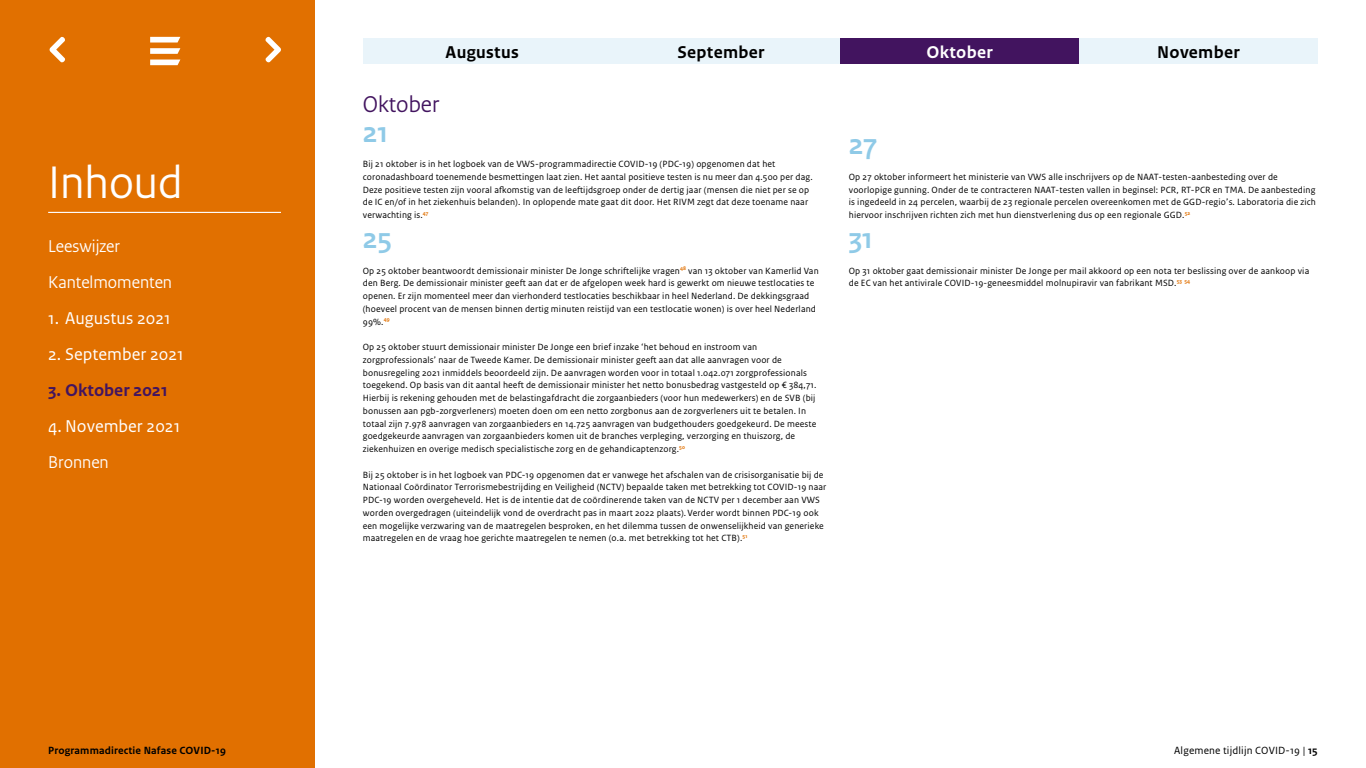
<style>
.page{position:relative;width:1366px;height:768px;background:#fff}
.page>*{position:absolute;margin:0;border:0;box-sizing:border-box;transform-origin:0 0}
.Kop_1{font:48px "Rijksoverheid Sans Heading";color:#fff}
.Dag{font:700 30px "Rijksoverheid Sans Heading";color:#8fcae7}
.Maand{font:24px "Rijksoverheid Sans Heading";color:#42145f}
.Kop_2{font:18px "Rijksoverheid Sans Heading";color:#fff}
.Kop_2_genummerd-1a{font:18px "Rijksoverheid Sans Text";color:#fff}
.Maand_Zwart{font:700 18px "Rijksoverheid Sans Text";letter-spacing:.015em;color:#000}
.Kop_2_genummerd-1{font:18px "Rijksoverheid Sans Text";color:#fff}
.Kop_2_genummerd-1-2{font:700 18px "Rijksoverheid Sans Text";color:#42145f}
.Maand_Wit{font:700 18px "Rijksoverheid Sans Text";letter-spacing:.015em;color:#fff}
.t1{font:700 11px "Rijksoverheid Sans Text";letter-spacing:.015em;color:#000}
.t2{font:11px "Rijksoverheid Sans Text";letter-spacing:.015em;color:#000}
.Plat{font:9.5px/12.8px "Rijksoverheid Sans Text";letter-spacing:.015em;color:#000}
.s1{font-weight:700}
</style>
<div class="page">
<div style="left:0;top:0;width:315px;height:768px;background:#e17000"></div>
<hr style="left:48px;top:212px;width:233px;height:1px;background:#fff">
<svg style="left:150px;top:37px;width:30px;height:17px"></svg>
<svg style="left:150px;top:60px;width:30px;height:5px"></svg>
<svg style="left:49px;top:36px;width:16px;height:27px"></svg>
<svg style="left:265px;top:36px;width:16px;height:27px"></svg>
<div style="left:363px;top:38px;width:239px;height:26px;background:#e9f4fa"></div>
<div style="left:602px;top:38px;width:238px;height:26px;background:#e9f4fa"></div>
<div style="left:840px;top:38px;width:239px;height:26px;background:#42145f"></div>
<div style="left:1079px;top:38px;width:239px;height:26px;background:#e9f4fa"></div>
<h1 class="Kop_1" style="left:48px;top:154px;width:136px">Inhoud</h1>
<h2 class="Kop_2" style="left:48px;top:236px;width:73px">Leeswijzer</h2>
<h2 class="Kop_2" style="left:48px;top:272px;width:125px">Kantelmomenten</h2>
<h2 class="Kop_2_genummerd-1a" style="left:48px;top:308px;width:124px">1. Augustus 2021</h2>
<h2 class="Kop_2_genummerd-1a" style="left:48px;top:344px;width:137px">2. September 2021</h2>
<h2 class="Kop_2_genummerd-1-2" style="left:48px;top:380px;width:121px">3. Oktober 2021</h2>
<h2 class="Kop_2_genummerd-1" style="left:48px;top:416px;width:134px">4. November 2021</h2>
<h2 class="Kop_2" style="left:48px;top:452px;width:62px">Bronnen</h2>
<p class="Maand_Zwart" style="left:446px;top:42px;width:75px">Augustus</p>
<p class="Maand_Zwart" style="left:678px;top:42px;width:88px">September</p>
<p class="Maand_Wit" style="left:927px;top:42px;width:68px">Oktober</p>
<p class="Maand_Zwart" style="left:1157px;top:42px;width:84px">November</p>
<h1 class="Maand" style="left:363px;top:90px;width:78px">Oktober</h1>
<h2 class="Dag" style="left:363px;top:115px;width:27px">21</h2>
<p class="Plat" style="left:363px;top:158px;width:451px">Bij 21 oktober is in het logboek van de VWS-programmadirectie COVID-19 (PDC-19) opgenomen dat het coronadashboard toenemende besmettingen laat zien. Het aantal positieve testen is nu meer dan 4.500 per dag.<br>Deze positieve testen zijn vooral afkomstig van de leeftijdsgroep onder de dertig jaar (mensen die niet per se op de IC en/of in het ziekenhuis belanden). In oplopende mate gaat dit door. Het RIVM zegt dat deze toename naar verwachting is.<sup>47</sup></p>
<h2 class="Dag" style="left:363px;top:221px;width:31px">25</h2>
<p class="Plat" style="left:363px;top:264px;width:457px">Op 25 oktober beantwoordt demissionair minister De Jonge schriftelijke vragen<sup>48</sup> van 13 oktober van Kamerlid Van den Berg. De demissionair minister geeft aan dat er de afgelopen week hard is gewerkt om nieuwe testlocaties te openen. Er zijn momenteel meer dan vierhonderd testlocaties beschikbaar in heel Nederland. De dekkingsgraad (hoeveel procent van de mensen binnen dertig minuten reistijd van een testlocatie wonen) is over heel Nederland 99%.<sup>49</sup></p>
<p class="Plat" style="left:363px;top:341px;width:455px">Op 25 oktober stuurt demissionair minister De Jonge een brief inzake ‘het behoud en instroom van zorgprofessionals’ naar de Tweede Kamer. De demissionair minister geeft aan dat alle aanvragen voor de bonusregeling 2021 inmiddels beoordeeld zijn. De aanvragen worden voor in totaal 1.042.071 zorgprofessionals toegekend. Op basis van dit aantal heeft de demissionair minister het netto bonusbedrag vastgesteld op € 384,71.<br>Hierbij is rekening gehouden met de belastingafdracht die zorgaanbieders (voor hun medewerkers) en de SVB (bij bonussen aan pgb-zorgverleners) moeten doen om een netto zorgbonus aan de zorgverleners uit te betalen. In totaal zijn 7.978 aanvragen van zorgaanbieders en 14.725 aanvragen van budgethouders goedgekeurd. De meeste goedgekeurde aanvragen van zorgaanbieders komen uit de branches verpleging, verzorging en thuiszorg, de ziekenhuizen en overige medisch specialistische zorg en de gehandicaptenzorg.<sup>50</sup></p>
<p class="Plat" style="left:363px;top:468px;width:465px">Bij 25 oktober is in het logboek van PDC-19 opgenomen dat er vanwege het afschalen van de crisisorganisatie bij de Nationaal Coördinator Terrorismebestrijding en Veiligheid (NCTV) bepaalde taken met betrekking tot COVID-19 naar PDC-19 worden overgeheveld. Het is de intentie dat de coördinerende taken van de NCTV per 1 december aan VWS worden overgedragen (uiteindelijk vond de overdracht pas in maart 2022 plaats). Verder wordt binnen PDC-19 ook een mogelijke verzwaring van de maatregelen besproken, en het dilemma tussen de onwenselijkheid van generieke maatregelen en de vraag hoe gerichte maatregelen te nemen (o.a. met betrekking tot het CTB).<sup>51</sup></p>
<h2 class="Dag" style="left:849px;top:128px;width:30px">27</h2>
<p class="Plat" style="left:849px;top:170px;width:469px">Op 27 oktober informeert het ministerie van VWS alle inschrijvers op de NAAT-testen-aanbesteding over de voorlopige gunning. Onder de te contracteren NAAT-testen vallen in beginsel: PCR, RT-PCR en TMA. De aanbesteding is ingedeeld in 24 percelen, waarbij de 23 regionale percelen overeenkomen met de GGD-regio’s. Laboratoria die zich hiervoor inschrijven richten zich met hun dienstverlening dus op een regionale GGD.<sup>52</sup></p>
<h2 class="Dag" style="left:849px;top:221px;width:26px">31</h2>
<p class="Plat" style="left:849px;top:264px;width:462px">Op 31 oktober gaat demissionair minister De Jonge per mail akkoord op een nota ter beslissing over de aankoop via de EC van het antivirale COVID-19-geneesmiddel molnupiravir van fabrikant MSD.<sup>53</sup> <sup>54</sup></p>
<p class="t1" style="left:48px;top:744px;width:179px">Programmadirectie Nafase COVID-19</p>
<p class="t2" style="left:1174px;top:744px;width:145px">Algemene tijdlijn COVID-19 | <span class="s1">15</span></p>
</div>
